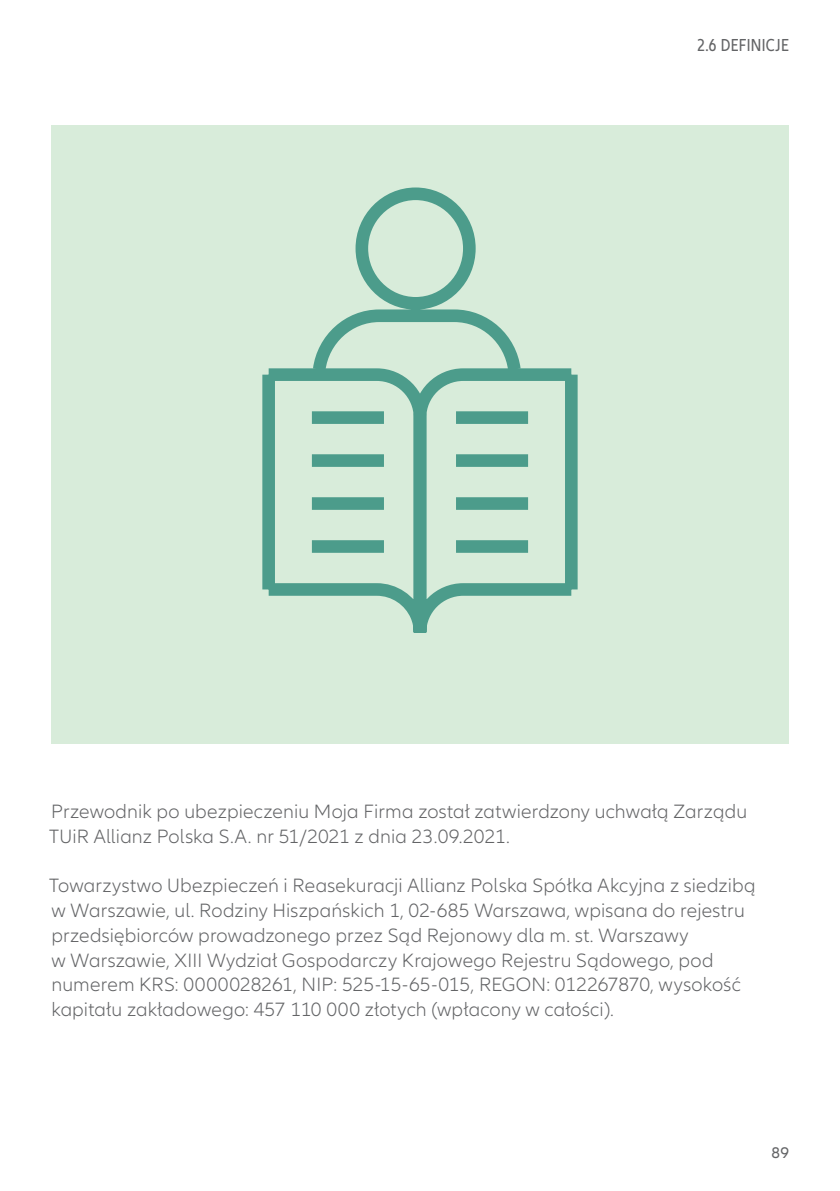
<style>
.page{position:relative;width:840px;height:1191px;background:#fff}
.page>*{position:absolute;margin:0;border:0;box-sizing:border-box;transform-origin:0 0}
.t1{font:300 20px/24.8px "Allianz Neo";letter-spacing:.01em;color:#636466}
.t2{font:condensed 18px "Allianz Neo";letter-spacing:.02em;color:#636466}
.t3{font:16px "Allianz Neo";color:#636466}
</style>
<div class="page">
<div style="left:51px;top:125px;width:737px;height:619px;background:#d8ecda"></div>
<svg style="left:314px;top:187px;width:206px;height:175px"></svg>
<svg style="left:262px;top:362px;width:316px;height:271px"></svg>
<p class="t2" style="left:697px;top:35px;width:93px">2.6 DEFINICJE</p>
<p class="t1" style="left:49px;top:799px;width:699px">Przewodnik po ubezpieczeniu Moja Firma został zatwierdzony uchwałą Zarządu<br>TUiR Allianz Polska S.A. nr 51/2021 z dnia 23.09.2021.</p>
<p class="t1" style="left:49px;top:874px;width:707px">Towarzystwo Ubezpieczeń i Reasekuracji Allianz Polska Spółka Akcyjna z siedzibą w Warszawie, ul. Rodziny Hiszpańskich 1, 02-685 Warszawa, wpisana do rejestru przedsiębiorców prowadzonego przez Sąd Rejonowy dla m. st. Warszawy<br>w Warszawie, XIII Wydział Gospodarczy Krajowego Rejestru Sądowego, pod numerem KRS: 0000028261, NIP: 525-15-65-015, REGON: 012267870, wysokość kapitału zakładowego: 457 110 000 złotych (wpłacony w całości).</p>
<p class="t3" style="left:771px;top:1143px;width:19px">89</p>
</div>
